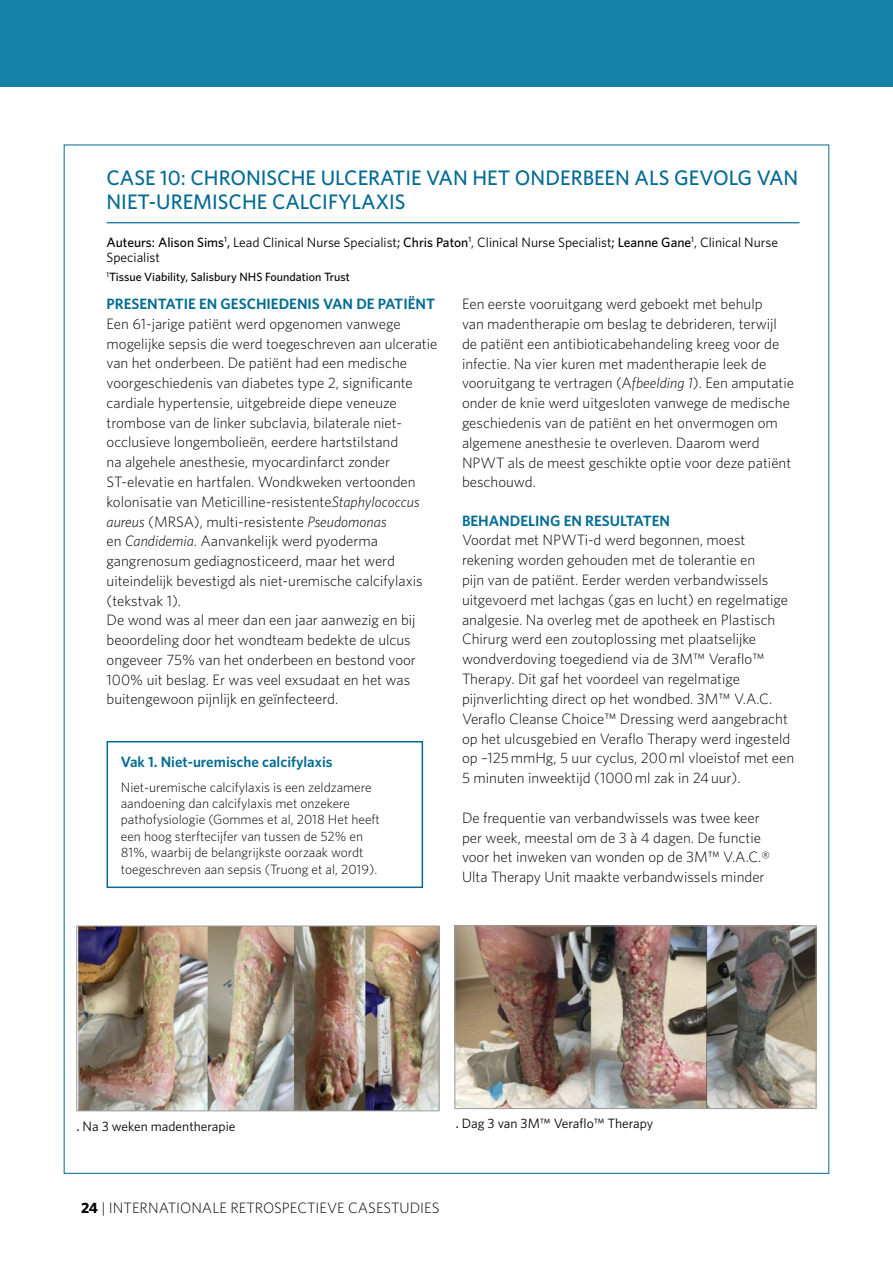
<style>
.page{position:relative;width:893px;height:1263px;background:#fff}
.page>*{position:absolute;margin:0;border:0;box-sizing:border-box;transform-origin:0 0}
.t1{font:500 21px/24.6px "Whitney";color:#006b93}
.t2{font:300 15px/19.8px "Whitney";color:#000}
.t3{font:600 15px "Whitney";color:#006b93}
.t4{font:300 13.5px/16.4px "Whitney";color:#000}
.t5{font:13.5px/15.6px "Whitney";color:#000}
.t6{font:500 12px "Whitney";color:#000}
.s1{font-weight:500}
.s2{font-style:italic}
.s3{font-weight:700}
</style>
<div class="page">
<div style="left:0;top:0;width:893px;height:87px;background:#1582a7"></div>
<hr style="left:107px;top:222px;width:692px;height:1px;background:#006b93">
<img style="left:79px;top:928px;width:358px;height:181px">
<div style="left:77px;top:926px;width:362px;height:185px;border:1px solid #9d9d9c"></div>
<img style="left:457px;top:928px;width:357px;height:179px">
<div style="left:455px;top:926px;width:361px;height:183px;border:1px solid #9d9d9c"></div>
<div style="left:107px;top:741px;width:316px;height:147px;border:2px solid #006b93"></div>
<h1 class="t1" style="left:107px;top:165px;width:693px">CASE 10: CHRONISCHE ULCERATIE VAN HET ONDERBEEN ALS GEVOLG VAN<br>NIET-UREMISCHE CALCIFYLAXIS</h1>
<p class="t5" style="left:107px;top:234px;width:673px"><span class="s1">Auteurs: Alison Sims</span><sup>1</sup><span class="s1">,</span> Lead Clinical Nurse Specialist<span class="s1">; Chris Paton</span><sup>1</sup>, Clinical Nurse Specialist<span class="s1">; Leanne Gane</span><sup>1</sup>, Clinical Nurse<br>Specialist</p>
<p class="t6" style="left:107px;top:269px;width:245px"><sup>1</sup>Tissue Viability, Salisbury NHS Foundation Trust</p>
<p class="t3" style="left:107px;top:295px;width:330px">PRESENTATIE EN GESCHIEDENIS VAN DE PATIËNT</p>
<p class="t2" style="left:107px;top:313px;width:332px">Een 61-jarige patiënt werd opgenomen vanwege mogelijke sepsis die werd toegeschreven aan ulceratie van het onderbeen. De patiënt had een medische voorgeschiedenis van diabetes type 2, significante cardiale hypertensie, uitgebreide diepe veneuze trombose van de linker subclavia, bilaterale niet&shy;occlusieve longembolieën, eerdere hartstilstand<br>na algehele anesthesie, myocardinfarct zonder ST-elevatie en hartfalen. Wondkweken vertoonden kolonisatie van Meticilline-resistente<span class="s2">Staphylococcus aureus</span> (MRSA), multi-resistente <span class="s2">Pseudomonas<br></span>en <span class="s2">Candidemia</span>. Aanvankelijk werd pyoderma gangrenosum gediagnosticeerd, maar het werd uiteindelijk bevestigd als niet-uremische calcifylaxis (tekstvak 1).<br>De wond was al meer dan een jaar aanwezig en bij beoordeling door het wondteam bedekte de ulcus ongeveer 75% van het onderbeen en bestond voor 100% uit beslag. Er was veel exsudaat en het was buitengewoon pijnlijk en geïnfecteerd.</p>
<p class="t3" style="left:121px;top:753px;width:213px">Vak 1. Niet-uremische calcifylaxis</p>
<p class="t4" style="left:121px;top:779px;width:261px">Niet-uremische calcifylaxis is een zeldzamere aandoening dan calcifylaxis met onzekere pathofysiologie (Gommes et al, 2018 Het heeft een hoog sterftecijfer van tussen de 52% en 81%, waarbij de belangrijkste oorzaak wordt toegeschreven aan sepsis (Truong et al, 2019).</p>
<p class="t2" style="left:462px;top:294px;width:334px">Een eerste vooruitgang werd geboekt met behulp<br>van madentherapie om beslag te debrideren, terwijl de patiënt een antibioticabehandeling kreeg voor de infectie. Na vier kuren met madentherapie leek de vooruitgang te vertragen (A<span class="s2">fbeelding 1</span>). Een amputatie onder de knie werd uitgesloten vanwege de medische geschiedenis van de patiënt en het onvermogen om algemene anesthesie te overleven. Daarom werd NPWT als de meest geschikte optie voor deze patiënt beschouwd.</p>
<p class="t3" style="left:462px;top:511px;width:210px">BEHANDELING EN RESULTATEN</p>
<p class="t2" style="left:462px;top:530px;width:334px">Voordat met NPWTi-d werd begonnen, moest rekening worden gehouden met de tolerantie en<br>pijn van de patiënt. Eerder werden verbandwissels uitgevoerd met lachgas (gas en lucht) en regelmatige analgesie. Na overleg met de apotheek en Plastisch Chirurg werd een zoutoplossing met plaatselijke wondverdoving toegediend via de 3M™ Veraflo™ Therapy. Dit gaf het voordeel van regelmatige pijnverlichting direct op het wondbed. 3M™ V.A.C.<br>Veraflo Cleanse Choice™ Dressing werd aangebracht op het ulcusgebied en Veraflo Therapy werd ingesteld op –125mmHg, 5 uur cyclus, 200ml vloeistof met een 5 minuten inweektijd (1000ml zak in 24uur).</p>
<p class="t2" style="left:462px;top:807px;width:309px">De frequentie van verbandwissels was twee keer per week, meestal om de 3 à 4 dagen. De functie voor het inweken van wonden op de 3M™ V.A.C.® Ulta Therapy Unit maakte verbandwissels minder</p>
<p class="t5" style="left:77px;top:1118px;width:160px"><span class="s1">.</span> Na 3 weken madentherapie</p>
<p class="t5" style="left:456px;top:1115px;width:199px"><span class="s1">.</span> Dag 3 van 3M™ Veraflo™ Therapy</p>
<p class="t2" style="left:81px;top:1198px;width:360px"><span class="s3">24</span> | INTERNATIONALE RETROSPECTIEVE CASESTUDIES</p>
</div>
